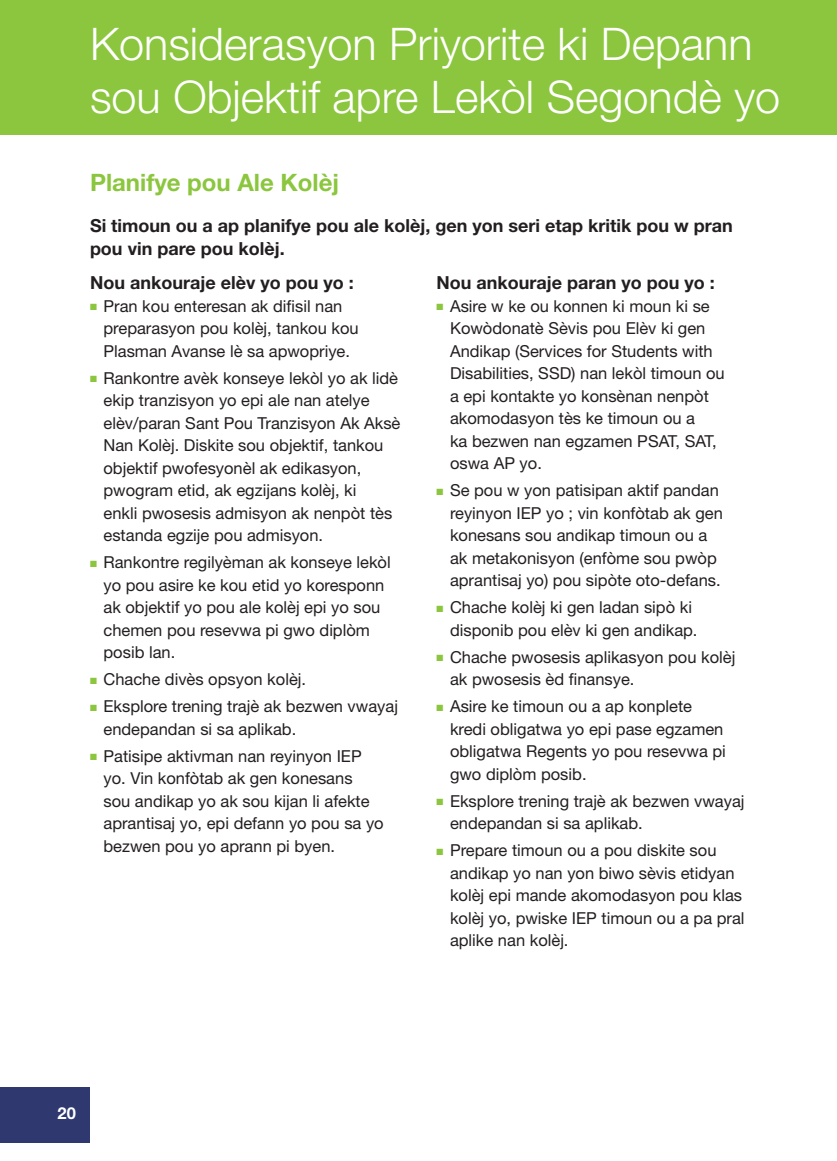
<style>
.page{position:relative;width:837px;height:1161px;background:#fff}
.page>*{position:absolute;margin:0;border:0;box-sizing:border-box;transform-origin:0 0}
.t1{font:300 45px/52.5px "Helvetica Neue LT Std";color:#fff}
.t2{font:700 24px "Helvetica Neue LT Std";color:#8bc63e}
.t3{font:700 18px/22.5px "Helvetica Neue LT Std";color:#231f20}
.t4{font:16.5px/22.5px "Helvetica Neue LT Std";color:#231f20}
.t5{font:700 16.5px "Helvetica Neue LT Std";color:#fff}
.s1{color:#8bc63e}
</style>
<div class="page">
<div style="left:0;top:0;width:837px;height:134px;background:#8bc63e"></div>
<div style="left:0;top:1087px;width:90px;height:56px;background:#2f386f"></div>
<h1 class="t1" style="left:90px;top:17px;width:692px">Konsiderasyon Priyorite ki Depann sou Objektif apre Lekòl Segondè yo</h1>
<h2 class="t2" style="left:90px;top:167px;width:251px">Planifye pou Ale Kolèj</h2>
<p class="t3" style="left:90px;top:214px;width:644px">Si timoun ou a ap planifye pou ale kolèj, gen yon seri etap kritik pou w pran pou vin pare pou kolèj.</p>
<p class="t3" style="left:90px;top:271px;width:265px">Nou ankouraje elèv yo pou yo :</p>
<p class="t4" style="left:104px;top:294px;width:257px;text-indent:-13px"><span class="s1">■</span> Pran kou enteresan ak difisil nan preparasyon pou kolèj, tankou kou<br>Plasman Avanse lè sa apwopriye.</p>
<p class="t4" style="left:104px;top:366px;width:298px;text-indent:-13px"><span class="s1">■</span> Rankontre avèk konseye lekòl yo ak lidè ekip tranzisyon yo epi ale nan atelye elèv/paran Sant Pou Tranzisyon Ak Aksè Nan Kolèj. Diskite sou objektif, tankou objektif pwofesyonèl ak edikasyon, pwogram etid, ak egzijans kolèj, ki<br>enkli pwosesis admisyon ak nenpòt tès estanda egzije pou admisyon.</p>
<p class="t4" style="left:104px;top:551px;width:289px;text-indent:-13px"><span class="s1">■</span> Rankontre regilyèman ak konseye lekòl yo pou asire ke kou etid yo koresponn ak objektif yo pou ale kolèj epi yo sou chemen pou resevwa pi gwo diplòm posib lan.</p>
<p class="t4" style="left:90px;top:668px;width:218px"><span class="s1">■</span> Chache divès opsyon kolèj.</p>
<p class="t4" style="left:104px;top:695px;width:296px;text-indent:-13px"><span class="s1">■</span> Eksplore trening trajè ak bezwen vwayaj endepandan si sa aplikab.</p>
<p class="t4" style="left:104px;top:744px;width:282px;text-indent:-13px"><span class="s1">■</span> Patisipe aktivman nan reyinyon IEP yo. Vin konfòtab ak gen konesans<br>sou andikap yo ak sou kijan li afekte aprantisaj yo, epi defann yo pou sa yo bezwen pou yo aprann pi byen.</p>
<p class="t3" style="left:436px;top:271px;width:280px">Nou ankouraje paran yo pou yo :</p>
<p class="t4" style="left:450px;top:294px;width:276px;text-indent:-13px"><span class="s1">■</span> Asire w ke ou konnen ki moun ki se<br>Kowòdonatè Sèvis pou Elèv ki gen<br>Andikap (Services for Students with<br>Disabilities, SSD) nan lekòl timoun ou a epi kontakte yo konsènan nenpòt akomodasyon tès ke timoun ou a<br>ka bezwen nan egzamen PSAT, SAT, oswa AP yo.</p>
<p class="t4" style="left:450px;top:479px;width:274px;text-indent:-13px"><span class="s1">■</span> Se pou w yon patisipan aktif pandan reyinyon IEP yo ; vin konfòtab ak gen konesans sou andikap timoun ou a ak metakonisyon (enfòme sou pwòp aprantisaj yo) pou sipòte oto-defans.</p>
<p class="t4" style="left:450px;top:596px;width:249px;text-indent:-13px"><span class="s1">■</span> Chache kolèj ki gen ladan sipò ki disponib pou elèv ki gen andikap.</p>
<p class="t4" style="left:450px;top:645px;width:287px;text-indent:-13px"><span class="s1">■</span> Chache pwosesis aplikasyon pou kolèj ak pwosesis èd finansye.</p>
<p class="t4" style="left:450px;top:695px;width:277px;text-indent:-13px"><span class="s1">■</span> Asire ke timoun ou a ap konplete kredi obligatwa yo epi pase egzamen obligatwa Regents yo pou resevwa pi gwo diplòm posib.</p>
<p class="t4" style="left:450px;top:789px;width:296px;text-indent:-13px"><span class="s1">■</span> Eksplore trening trajè ak bezwen vwayaj endepandan si sa aplikab.</p>
<p class="t4" style="left:450px;top:839px;width:296px;text-indent:-13px"><span class="s1">■</span> Prepare timoun ou a pou diskite sou andikap yo nan yon biwo sèvis etidyan kolèj epi mande akomodasyon pou klas kolèj yo, pwiske IEP timoun ou a pa pral aplike nan kolèj.</p>
<p class="t5" style="left:58px;top:1103px;width:20px">20</p>
</div>
